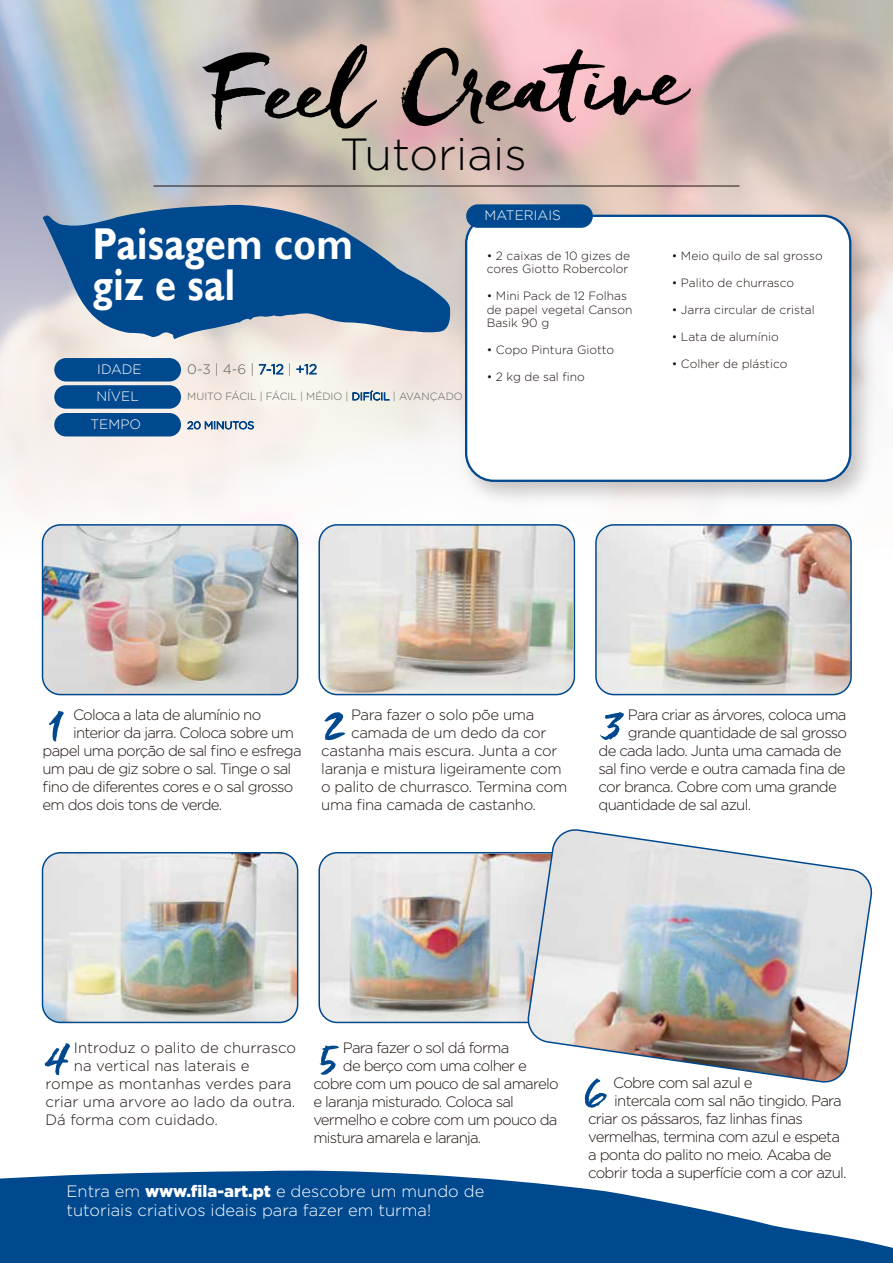
<style>
.page{position:relative;width:893px;height:1263px;background:#fff}
.page>*{position:absolute;margin:0;border:0;box-sizing:border-box;transform-origin:0 0}
.t1{font:51px "Freeland";color:#00498f}
.t2{font:300 45px "Gotham";color:#020101}
.t3{font:700 44.55px/41.1px "Gill Sans";letter-spacing:.01em;color:#fff;scale:.85 1}
.t4{font:300 16.5px/19.8px "Gotham";color:#fff}
.t5{font:300 15px "Gotham";letter-spacing:-.05em;color:#1f1410}
.t6{font:300 15px "Gotham";letter-spacing:-.025em;color:#1f1410}
.t7{font:300 15px "Gotham";color:#1f1410}
.t8{font:300 13.65px "Gotham";color:#fff}
.t9{font:300 13.65px "Gotham";color:#5c5c60}
.t10{font:300 12px/13.5px "Gotham";color:#1f1410}
.t11{font:300 10.5px "Gotham";color:#5c5c60}
.s1{color:#00498f}
.s2{font-weight:900}
</style>
<div class="page">
<svg style="left:0;top:1170px;width:893px;height:93px;fill:#00498f"></svg>
<svg style="left:0;top:143px;width:893px;height:422px"></svg>
<svg style="left:43px;top:204px;width:408px;height:135px;background:#4574a2"></svg>
<svg style="left:202px;top:44px;width:175px;height:86px;background:#9e928d"></svg>
<svg style="left:401px;top:48px;width:290px;height:78px;background:#ad8b8c"></svg>
<hr style="left:153px;top:186px;width:586px;height:1px;background:#1f1410">
<div style="left:54px;top:385px;width:127px;height:24px;background:#00498f;border-radius:12px"></div>
<div style="left:54px;top:358px;width:127px;height:23px;background:#00498f;border-radius:12px"></div>
<img style="left:451px;top:200px;width:432px;height:313px">
<div style="left:466px;top:216px;width:384px;height:265px;background:#fff;border-radius:28px"></div>
<div style="left:465px;top:215px;width:386px;height:267px;border:2px solid #00498f;border-radius:28px"></div>
<div style="left:466px;top:204px;width:127px;height:24px;background:#00498f;border-radius:12px"></div>
<svg style="left:259px;top:364px;width:24px;height:11px"></svg>
<svg style="left:296px;top:364px;width:21px;height:10px"></svg>
<svg style="left:352px;top:390px;width:38px;height:11px"></svg>
<div style="left:54px;top:413px;width:127px;height:23px;background:#00498f;border-radius:12px"></div>
<svg style="left:187px;top:421px;width:67px;height:8px"></svg>
<img style="left:43px;top:525px;width:255px;height:169px">
<div style="left:42px;top:524px;width:256px;height:171px;border:2px solid #00498f;border-radius:18px"></div>
<img style="left:319px;top:525px;width:254px;height:169px">
<div style="left:318px;top:524px;width:257px;height:171px;border:2px solid #00498f;border-radius:18px"></div>
<img style="left:596px;top:525px;width:255px;height:169px">
<div style="left:595px;top:524px;width:257px;height:171px;border:2px solid #00498f;border-radius:18px"></div>
<img style="left:321px;top:855px;width:206px;height:167px">
<div style="left:318px;top:852px;width:257px;height:171px;border:2px solid #00498f;border-radius:18px"></div>
<img style="left:527px;top:829px;width:346px;height:254px">
<img style="left:43px;top:853px;width:255px;height:169px">
<div style="left:42px;top:852px;width:256px;height:171px;border:2px solid #00498f;border-radius:18px"></div>
<h2 class="t2" style="left:340px;top:126px;width:188px">Tutoriais</h2>
<h3 class="t3" style="left:92px;top:225px;width:308px">Paisagem com giz e sal</h3>
<p class="t8" style="left:97px;top:361px;width:46px">IDADE</p>
<p class="t8" style="left:96px;top:388px;width:44px">NÍVEL</p>
<p class="t8" style="left:90px;top:415px;width:52px">TEMPO</p>
<p class="t9" style="left:187px;top:361px;width:131px">0-3 | 4-6 | <span class="s1">7-12</span> | <span class="s1">+12</span></p>
<p class="t11" style="left:187px;top:390px;width:277px">MUITO FÁCIL | FÁCIL | MÉDIO | <span class="s1">DIFÍCIL</span> | AVANÇADO</p>
<p class="t8" style="left:484px;top:207px;width:78px">MATERIAIS</p>
<p class="t10" style="left:487px;top:248px;width:145px">• 2 caixas de 10 gizes de cores Giotto Robercolor</p>
<p class="t10" style="left:487px;top:289px;width:147px">• Mini Pack de 12 Folhas de papel vegetal Canson<br>Basik 90 g</p>
<p class="t10" style="left:487px;top:343px;width:129px">• Copo Pintura Giotto</p>
<p class="t10" style="left:487px;top:370px;width:100px">• 2 kg de sal fino</p>
<p class="t10" style="left:672px;top:248px;width:153px">• Meio quilo de sal grosso</p>
<p class="t10" style="left:672px;top:275px;width:124px">• Palito de churrasco</p>
<p class="t10" style="left:672px;top:302px;width:145px">• Jarra circular de cristal</p>
<p class="t10" style="left:672px;top:329px;width:108px">• Lata de alumínio</p>
<p class="t10" style="left:672px;top:356px;width:117px">• Colher de plástico</p>
<h1 class="t1" style="left:47px;top:690px;width:20px">1</h1>
<p class="t5" style="left:73px;top:705px;width:190px">Coloca a lata de alumínio no</p>
<p class="t5" style="left:73px;top:723px;width:222px">interior da jarra. Coloca sobre um</p>
<p class="t5" style="left:43px;top:741px;width:261px">papel uma porção de sal fino e esfrega</p>
<p class="t5" style="left:43px;top:759px;width:250px">um pau de giz sobre o sal. Tinge o sal</p>
<p class="t5" style="left:43px;top:777px;width:253px">fino de diferentes cores e o sal grosso</p>
<p class="t5" style="left:43px;top:795px;width:181px">em dos dois tons de verde.</p>
<h1 class="t1" style="left:323px;top:690px;width:26px">2</h1>
<p class="t6" style="left:351px;top:705px;width:185px">Para fazer o solo põe uma</p>
<p class="t6" style="left:351px;top:723px;width:197px">camada de um dedo da cor</p>
<p class="t6" style="left:321px;top:741px;width:238px">castanha mais escura. Junta a cor</p>
<p class="t6" style="left:321px;top:759px;width:242px">laranja e mistura ligeiramente com</p>
<p class="t6" style="left:321px;top:777px;width:247px">o palito de churrasco. Termina com</p>
<p class="t6" style="left:321px;top:795px;width:216px">uma fina camada de castanho.</p>
<h1 class="t1" style="left:600px;top:690px;width:27px">3</h1>
<p class="t5" style="left:628px;top:705px;width:220px">Para criar as árvores, coloca uma</p>
<p class="t5" style="left:628px;top:723px;width:221px">grande quantidade de sal grosso</p>
<p class="t5" style="left:599px;top:741px;width:244px">de cada lado. Junta uma camada de</p>
<p class="t5" style="left:599px;top:759px;width:249px">sal fino verde e outra camada fina de</p>
<p class="t5" style="left:599px;top:777px;width:240px">cor branca. Cobre com uma grande</p>
<p class="t5" style="left:599px;top:795px;width:154px">quantidade de sal azul.</p>
<p class="t5" style="left:343px;top:1038px;width:168px">Para fazer o sol dá forma</p>
<p class="t5" style="left:343px;top:1056px;width:186px">de berço com uma colher e</p>
<p class="t5" style="left:313px;top:1074px;width:247px">cobre com um pouco de sal amarelo</p>
<p class="t5" style="left:313px;top:1092px;width:202px">e laranja misturado. Coloca sal</p>
<p class="t5" style="left:313px;top:1110px;width:246px">vermelho e cobre com um pouco da</p>
<p class="t5" style="left:313px;top:1128px;width:170px">mistura amarela e laranja.</p>
<p class="t4" style="left:67px;top:1180px;width:419px">Entra em <span class="s2">www.fila-art.pt</span> e descobre um mundo de tutoriais criativos ideais para fazer em turma!</p>
<h1 class="t1" style="left:46px;top:1023px;width:28px">4</h1>
<p class="t7" style="left:74px;top:1038px;width:224px">Introduz o palito de churrasco</p>
<h1 class="t1" style="left:318px;top:1023px;width:25px">5</h1>
<p class="t7" style="left:74px;top:1056px;width:177px">na vertical nas laterais e</p>
<p class="t7" style="left:46px;top:1074px;width:247px">rompe as montanhas verdes para</p>
<p class="t7" style="left:46px;top:1092px;width:251px">criar uma arvore ao lado da outra.</p>
<p class="t7" style="left:46px;top:1110px;width:174px">Dá forma com cuidado.</p>
<h1 class="t1" style="left:584px;top:1057px;width:27px">6</h1>
<p class="t5" style="left:613px;top:1073px;width:141px">Cobre com sal azul e</p>
<p class="t5" style="left:614px;top:1091px;width:229px">intercala com sal não tingido. Para</p>
<p class="t5" style="left:588px;top:1109px;width:216px">criar os pássaros, faz linhas finas</p>
<p class="t5" style="left:588px;top:1127px;width:254px">vermelhas, termina com azul e espeta</p>
<p class="t5" style="left:588px;top:1145px;width:245px">a ponta do palito no meio. Acaba de</p>
<p class="t5" style="left:588px;top:1163px;width:260px">cobrir toda a superfície com a cor azul.</p>
</div>
